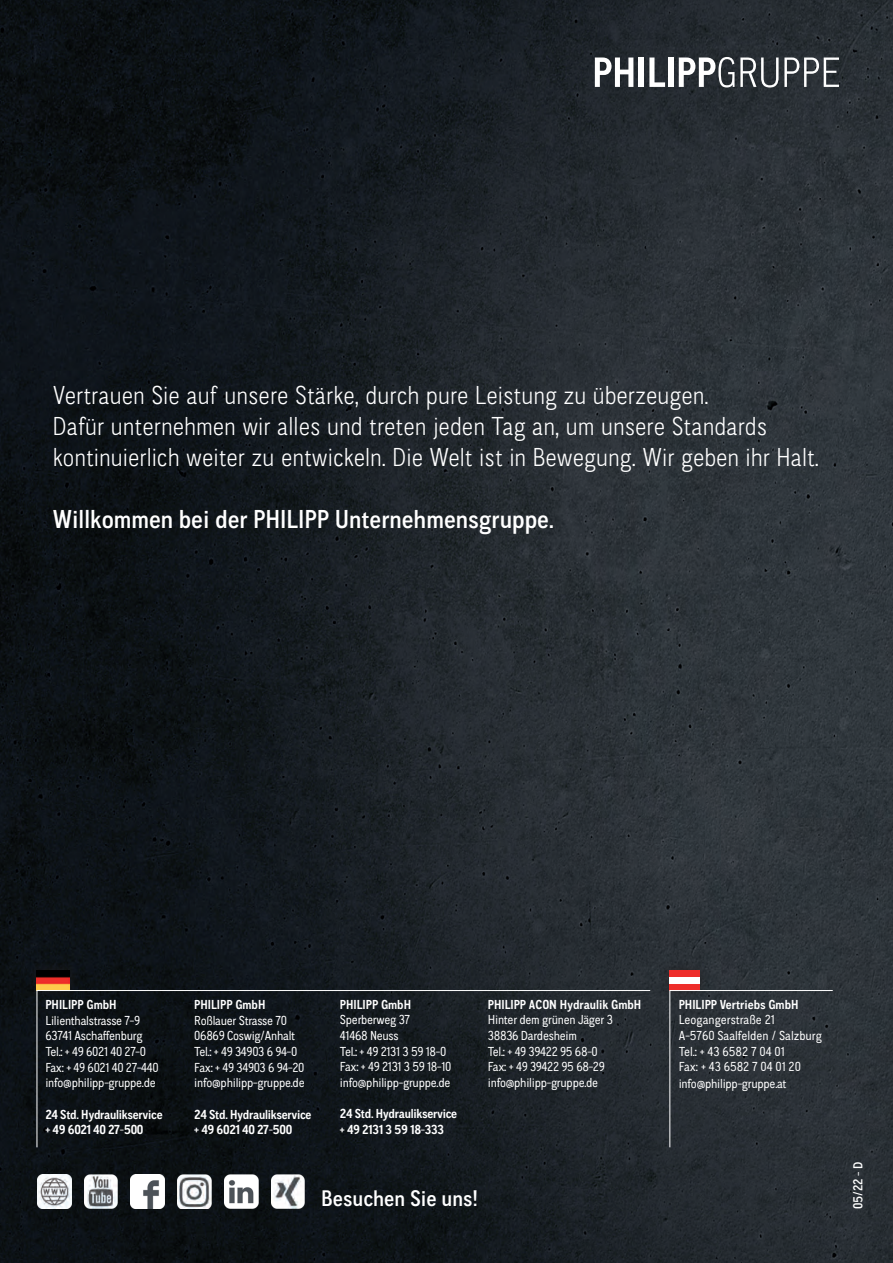
<style>
.page{position:relative;width:893px;height:1263px;background:#fff}
.page>*{position:absolute;margin:0;border:0;box-sizing:border-box;transform-origin:0 0}
.t1{font:300 25.95px/31px "CA Normal";color:#fff}
.t2{font:500 25.95px "CA Normal";color:#fff}
.t3{font:500 22.5px "CA Normal";color:#fff}
.t4{font:13.05px/15.6px "CA Normal";letter-spacing:-.02em;color:#fff}
.t5{font:700 13.05px/15.6px "CA Normal";letter-spacing:-.02em;color:#fff}
.t6{font:13.05px/15.9px "CA Normal";color:#fff}
.t7{font:700 13.05px "CA Normal";color:#fff}
.t8{font:500 13.05px "CA Normal";color:#fff}
</style>
<div class="page">
<img style="left:0;top:0;width:893px;height:1263px">
<hr style="left:892px;top:511px;width:1px;height:752px;background:#2d3339">
<div style="left:659px;top:960px;width:50px;height:40px;background:#292e33"></div>
<img style="left:670px;top:970px;width:29px;height:20px">
<div style="left:26px;top:960px;width:53px;height:40px;background:#0e1318"></div>
<img style="left:37px;top:970px;width:32px;height:20px">
<svg style="left:36px;top:990px;width:615px;height:158px;background:#161c20"></svg>
<svg style="left:669px;top:990px;width:164px;height:158px;background:#2d3339"></svg>
<img style="left:37px;top:1175px;width:34px;height:34px">
<img style="left:131px;top:1175px;width:34px;height:34px">
<img style="left:224px;top:1175px;width:34px;height:34px">
<img style="left:84px;top:1175px;width:34px;height:34px">
<img style="left:271px;top:1175px;width:34px;height:34px">
<img style="left:178px;top:1175px;width:34px;height:34px">
<svg style="left:595px;top:58px;width:38px;height:29px"></svg>
<div style="left:639px;top:58px;width:5px;height:29px;background:#fff"></div>
<svg style="left:649px;top:58px;width:16px;height:29px"></svg>
<div style="left:668px;top:58px;width:5px;height:29px;background:#fff"></div>
<svg style="left:679px;top:57px;width:55px;height:31px"></svg>
<svg style="left:740px;top:58px;width:99px;height:30px"></svg>
<h1 class="t1" style="left:53px;top:379px;width:768px">Vertrauen Sie auf unsere Stärke, durch pure Leistung zu überzeugen.<br>Dafür unternehmen wir alles und treten jeden Tag an, um unsere Standards kontinuierlich weiter zu entwickeln. Die Welt ist in Bewegung. Wir geben ihr Halt.</h1>
<h1 class="t2" style="left:53px;top:502px;width:502px">Willkommen bei der PHILIPP Unternehmensgruppe.</h1>
<p class="t7" style="left:45px;top:995px;width:73px">PHILIPP GmbH</p>
<p class="t4" style="left:45px;top:1012px;width:115px">Lilienthalstrasse 7-9<br>63741 Aschaffenburg<br>Tel.: + 49 6021 40 27-0<br>Fax: + 49 6021 40 27-440 info@philipp-gruppe.de</p>
<p class="t5" style="left:45px;top:1106px;width:119px">24 Std. Hydraulikservice + 49 6021 40 27-500</p>
<p class="t7" style="left:194px;top:995px;width:73px">PHILIPP GmbH</p>
<p class="t4" style="left:194px;top:1012px;width:112px">Roßlauer Strasse 70<br>06869 Coswig/Anhalt<br>Tel.: + 49 34903 6 94-0<br>Fax: + 49 34903 6 94-20 info@philipp-gruppe.de</p>
<p class="t5" style="left:194px;top:1106px;width:119px">24 Std. Hydraulikservice + 49 6021 40 27-500</p>
<p class="t7" style="left:340px;top:995px;width:73px">PHILIPP GmbH</p>
<p class="t4" style="left:340px;top:1012px;width:113px">Sperberweg 37<br>41468 Neuss<br>Tel.: + 49 2131 3 59 18-0<br>Fax: + 49 2131 3 59 18-10 info@philipp-gruppe.de</p>
<p class="t5" style="left:340px;top:1106px;width:119px">24 Std. Hydraulikservice + 49 2131 3 59 18-333</p>
<p class="t7" style="left:488px;top:995px;width:155px">PHILIPP ACON Hydraulik GmbH</p>
<p class="t4" style="left:488px;top:1012px;width:127px">Hinter dem grünen Jäger 3<br>38836 Dardesheim<br>Tel.: + 49 39422 95 68-0<br>Fax: + 49 39422 95 68-29 info@philipp-gruppe.de</p>
<h2 class="t3" style="left:321px;top:1183px;width:158px">Besuchen Sie uns!</h2>
<p class="t7" style="left:679px;top:995px;width:121px">PHILIPP Vertriebs GmbH</p>
<p class="t6" style="left:679px;top:1011px;width:145px">Leogangerstraße 21<br>A-5760 Saalfelden / Salzburg<br>Tel.: + 43 6582 7 04 01<br>Fax: + 43 6582 7 04 01 20 info@philipp-gruppe.at</p>
<p class="t8" style="left:849px;top:1209px;width:49px;rotate:-90deg">05/22 - D</p>
</div>
